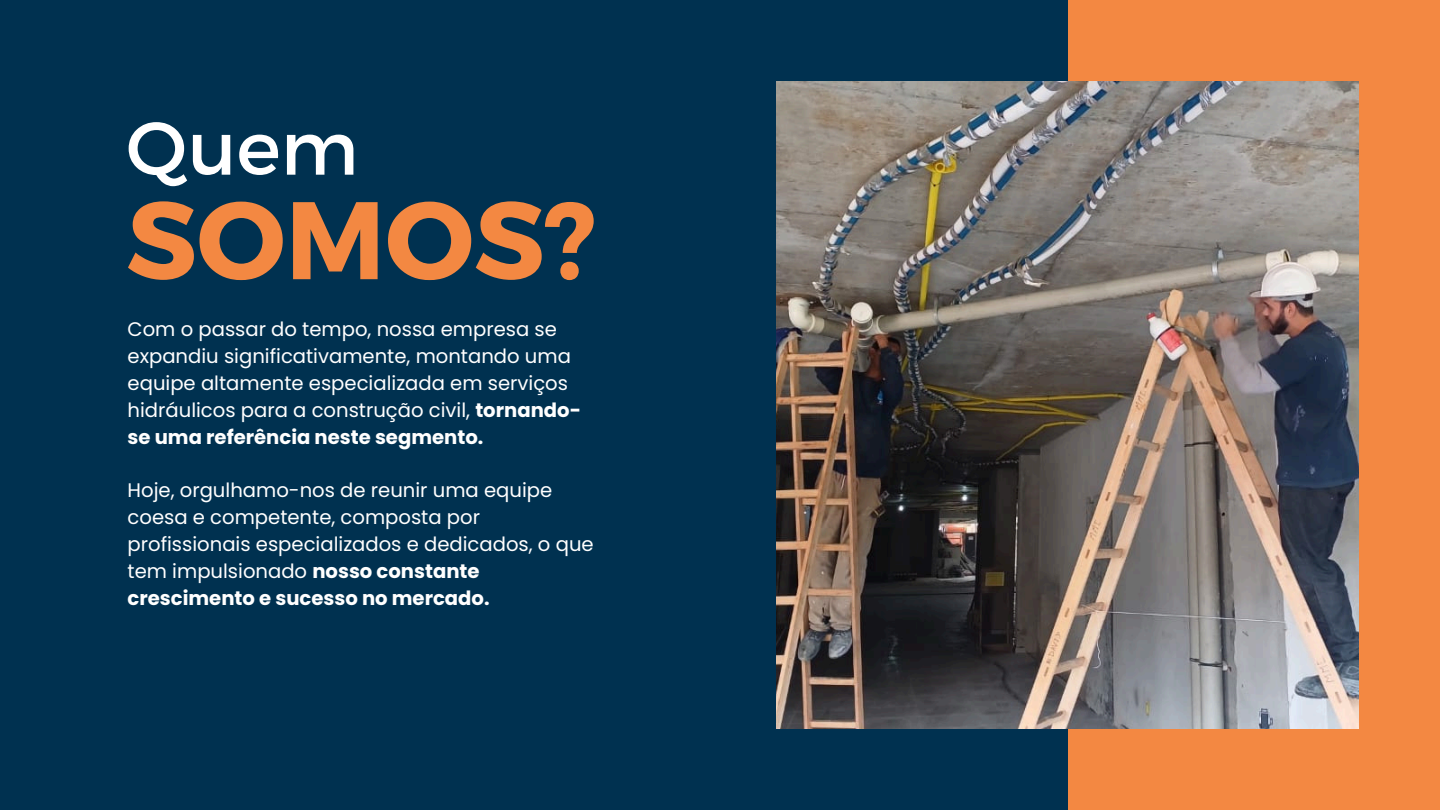
<style>
.page{position:relative;width:1440px;height:810px;background:#003150}
.page>*{position:absolute;margin:0;border:0;box-sizing:border-box;transform-origin:0 0}
.t1{font:700 109.9px "Montserrat";color:#f38842}
.t2{font:74.8px "Montserrat";color:#fff}
.t3{font:19.6px/27px "Poppins";color:#fff}
.s1{font-weight:700}
</style>
<div class="page">
<div style="left:1068px;top:0;width:372px;height:810px;background:#f38842"></div>
<img style="left:777px;top:81px;width:582px;height:648px">
<h2 class="t2" style="left:126px;top:99px;width:234px">Quem</h2>
<h1 class="t1" style="left:126px;top:169px;width:472px">SOMOS?</h1>
<p class="t3" style="left:128px;top:315px;width:455px">Com o passar do tempo, nossa empresa se expandiu significativamente, montando uma equipe altamente especializada em serviços hidráulicos para a construção civil, <span class="s1">tornando&shy;se uma referência neste segmento.</span></p>
<p class="t3" style="left:128px;top:477px;width:468px">Hoje, orgulhamo-nos de reunir uma equipe coesa e competente, composta por profissionais especializados e dedicados, o que tem impulsionado <span class="s1">nosso constante crescimento e sucesso no mercado.</span></p>
</div>
